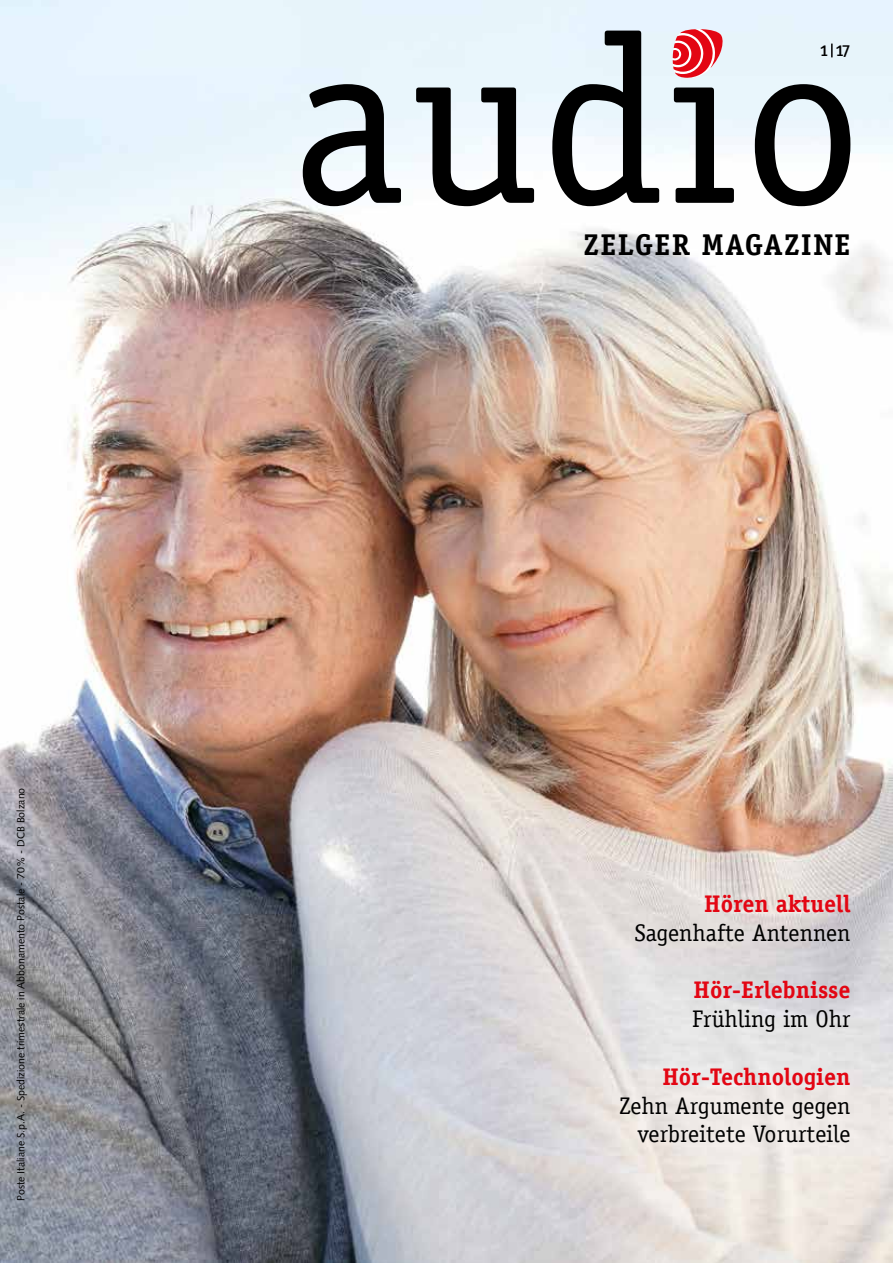
<style>
.page{position:relative;width:893px;height:1263px;background:#fff}
.page>*{position:absolute;margin:0;border:0;box-sizing:border-box;transform-origin:0 0}
.t1{font:700 30px "Officina Serif";letter-spacing:.04em;color:#000}
.t2{font:24px/28.8px "Officina Serif";color:#000;text-align:right}
.t3{font:700 24px "Officina Serif";color:#e30613}
.t4{font:18px "Officina Ser ITC Medium SC";color:#000}
.t5{font:10.5px "Syntax";color:#000}
</style>
<div class="page">
<img style="left:0;top:0;width:893px;height:1263px">
<svg style="left:673px;top:29px;width:51px;height:49px;background:#e96770"></svg>
<svg style="left:303px;top:84px;width:98px;height:122px"></svg>
<svg style="left:416px;top:88px;width:118px;height:118px"></svg>
<svg style="left:552px;top:31px;width:107px;height:175px"></svg>
<svg style="left:674px;top:88px;width:60px;height:115px"></svg>
<svg style="left:755px;top:84px;width:95px;height:122px"></svg>
<svg style="left:831px;top:44px;width:2px;height:13px"></svg>
<p class="t5" style="left:15px;top:1201px;width:415px;rotate:-90deg">Poste Italiane S.p.A. - Spedizione trimestrale in Abbonamento Postale - 70% - DCB Bolzano</p>
<h3 class="t4" style="left:820px;top:39px;width:31px">1 17</h3>
<h1 class="t1" style="left:584px;top:226px;width:268px">ZELGER MAGAZINE</h1>
<h2 class="t3" style="left:704px;top:889px;width:148px">Hören aktuell</h2>
<h2 class="t2" style="left:634px;top:918px;width:218px">Sagenhafte Antennen</h2>
<h2 class="t3" style="left:694px;top:975px;width:158px">Hör-Erlebnisse</h2>
<h2 class="t2" style="left:692px;top:1004px;width:160px">Frühling im Ohr</h2>
<h2 class="t3" style="left:662px;top:1061px;width:190px">Hör-Technologien</h2>
<h2 class="t2" style="left:619px;top:1091px;width:233px">Zehn Argumente gegen verbreitete Vorurteile</h2>
</div>
